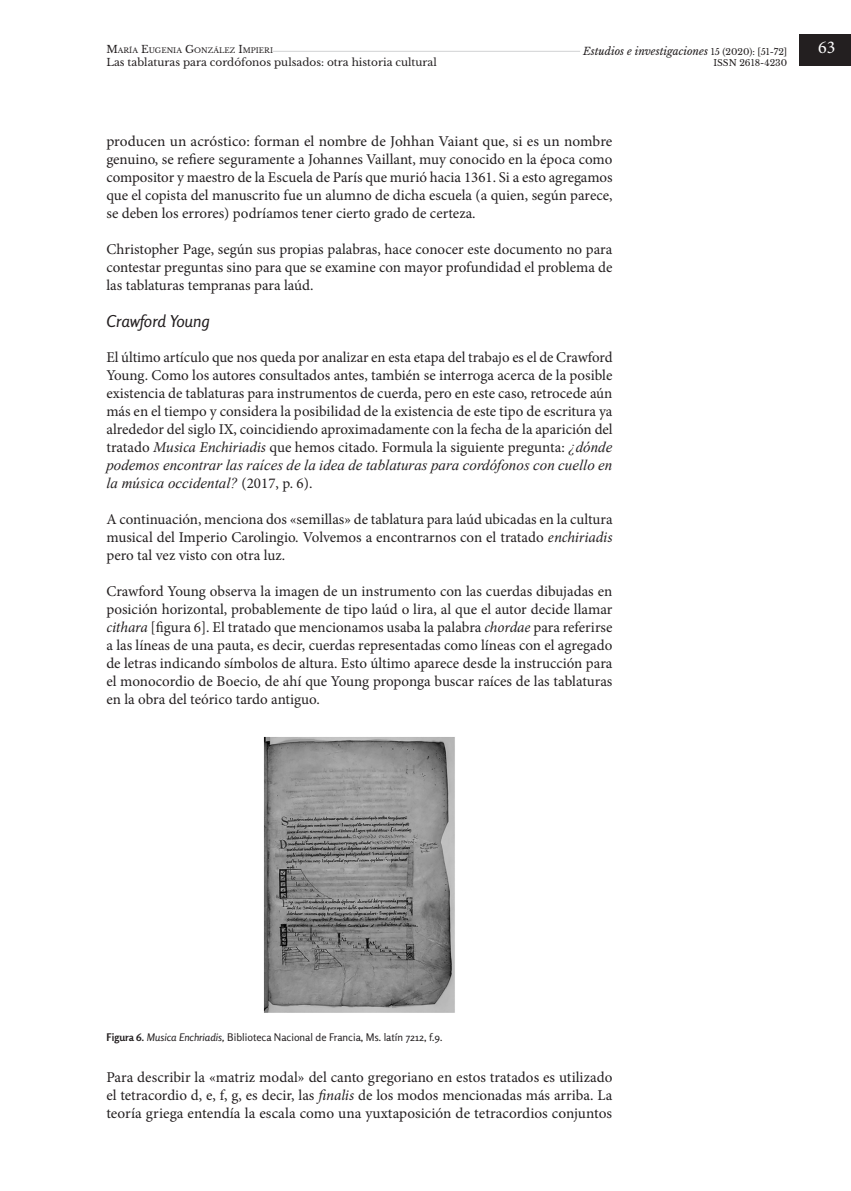
<style>
.page{position:relative;width:851px;height:1191px;background:#fff}
.page>*{position:absolute;margin:0;border:0;box-sizing:border-box;transform-origin:0 0}
.t1{font:18px "Minion Pro";color:#fff}
.Art____Subtítulo_secundario{font:italic 16.5px "Rosario";color:#231f20}
.Art____Texto_principal{font:15px/18px "Minion Pro";color:#231f20;text-align:justify}
.Nota_al_pie_o_Img____epígrafe_laterales_{font:10.5px "Rosario";color:#231f20}
.t2{font:10.5px "Libre Baskerville";color:#231f20}
.t3{font:italic 10.5px "Libre Baskerville";color:#231f20}
.t4{font:9px "Libre Baskerville";color:#231f20}
.t5{font:7.35px "Libre Baskerville";color:#231f20}
.s1{font-size:10.5px}
.s2{font-style:normal;font-size:9px}
.s3{font-style:italic}
.s4{font-family:"Times New Roman";font-style:italic}
.s5{font-weight:700}
</style>
<div class="page">
<hr style="left:106px;top:51px;width:546px;height:1px;background:#d1d2d4">
<div style="left:580px;top:44px;width:207px;height:15px;background:#fff"></div>
<div style="left:106px;top:43px;width:167px;height:15px;background:#fff"></div>
<div style="left:799px;top:35px;width:51px;height:31px;background:#231f20"></div>
<img style="left:263px;top:737px;width:192px;height:275px">
<p class="t5" style="left:106px;top:46px;width:168px"><span class="s1">M</span>ARÍA <span class="s1">E</span>UGENIA <span class="s1">G</span>ONZÁLEZ <span class="s1">I</span>MPIERI</p>
<p class="t2" style="left:106px;top:56px;width:332px">Las tablaturas para cordófonos pulsados: otra historia cultural</p>
<p class="t3" style="left:583px;top:45px;width:206px">Estudios e investigaciones <span class="s2">15 (2020): [51-72]</span></p>
<p class="t4" style="left:713px;top:57px;width:75px">ISSN 2618-4230</p>
<p class="Art____Texto_principal" style="left:106px;top:132px;width:507px">producen un acróstico: forman el nombre de Johhan Vaiant que, si es un nombre genuino, se refiere seguramente a Johannes Vaillant, muy conocido en la época como compositor y maestro de la Escuela de París que murió hacia 1361. Si a esto agregamos que el copista del manuscrito fue un alumno de dicha escuela (a quien, según parece, se deben los errores) podríamos tener cierto grado de certeza.</p>
<p class="Art____Texto_principal" style="left:106px;top:240px;width:507px">Christopher Page, según sus propias palabras, hace conocer este documento no para contestar preguntas sino para que se examine con mayor profundidad el problema de las tablaturas tempranas para laúd.</p>
<p class="Art____Subtítulo_secundario" style="left:106px;top:311px;width:105px">Crawford Young</p>
<p class="Art____Texto_principal" style="left:106px;top:348px;width:508px">El último artículo que nos queda por analizar en esta etapa del trabajo es el de Crawford Young. Como los autores consultados antes, también se interroga acerca de la posible existencia de tablaturas para instrumentos de cuerda, pero en este caso, retrocede aún más en el tiempo y considera la posibilidad de la existencia de este tipo de escritura ya alrededor del siglo IX, coincidiendo aproximadamente con la fecha de la aparición del tratado <span class="s3">Musica Enchiriadis</span> que hemos citado. Formula la siguiente pregunta: <span class="s4">¿dónde podemos encontrar las raíces de la idea de tablaturas para cordófonos con cuello en la música occidental?</span> (2017, p. 6).</p>
<p class="Art____Texto_principal" style="left:106px;top:510px;width:507px">A continuación, menciona dos «semillas» de tablatura para laúd ubicadas en la cultura musical del Imperio Carolingio. Volvemos a encontrarnos con el tratado <span class="s3">enchiriadis </span>pero tal vez visto con otra luz.</p>
<p class="Art____Texto_principal" style="left:106px;top:582px;width:507px">Crawford Young observa la imagen de un instrumento con las cuerdas dibujadas en posición horizontal, probablemente de tipo laúd o lira, al que el autor decide llamar <span class="s3">cithara</span> [figura 6]. El tratado que mencionamos usaba la palabra <span class="s3">chordae</span> para referirse a las líneas de una pauta, es decir, cuerdas representadas como líneas con el agregado de letras indicando símbolos de altura. Esto último aparece desde la instrucción para el monocordio de Boecio, de ahí que Young proponga buscar raíces de las tablaturas en la obra del teórico tardo antiguo.</p>
<p class="t1" style="left:818px;top:36px;width:19px">63</p>
<p class="Nota_al_pie_o_Img____epígrafe_laterales_" style="left:106px;top:1030px;width:337px"><span class="s5">Figura 6.</span> <span class="s3">Musica Enchriadis,</span> Biblioteca Nacional de Francia, Ms. latín 7212, f.9.</p>
<p class="Art____Texto_principal" style="left:106px;top:1068px;width:507px">Para describir la «matriz modal» del canto gregoriano en estos tratados es utilizado el tetracordio d, e, f, g, es decir, las <span class="s3">finalis</span> de los modos mencionadas más arriba. La teoría griega entendía la escala como una yuxtaposición de tetracordios conjuntos</p>
</div>
